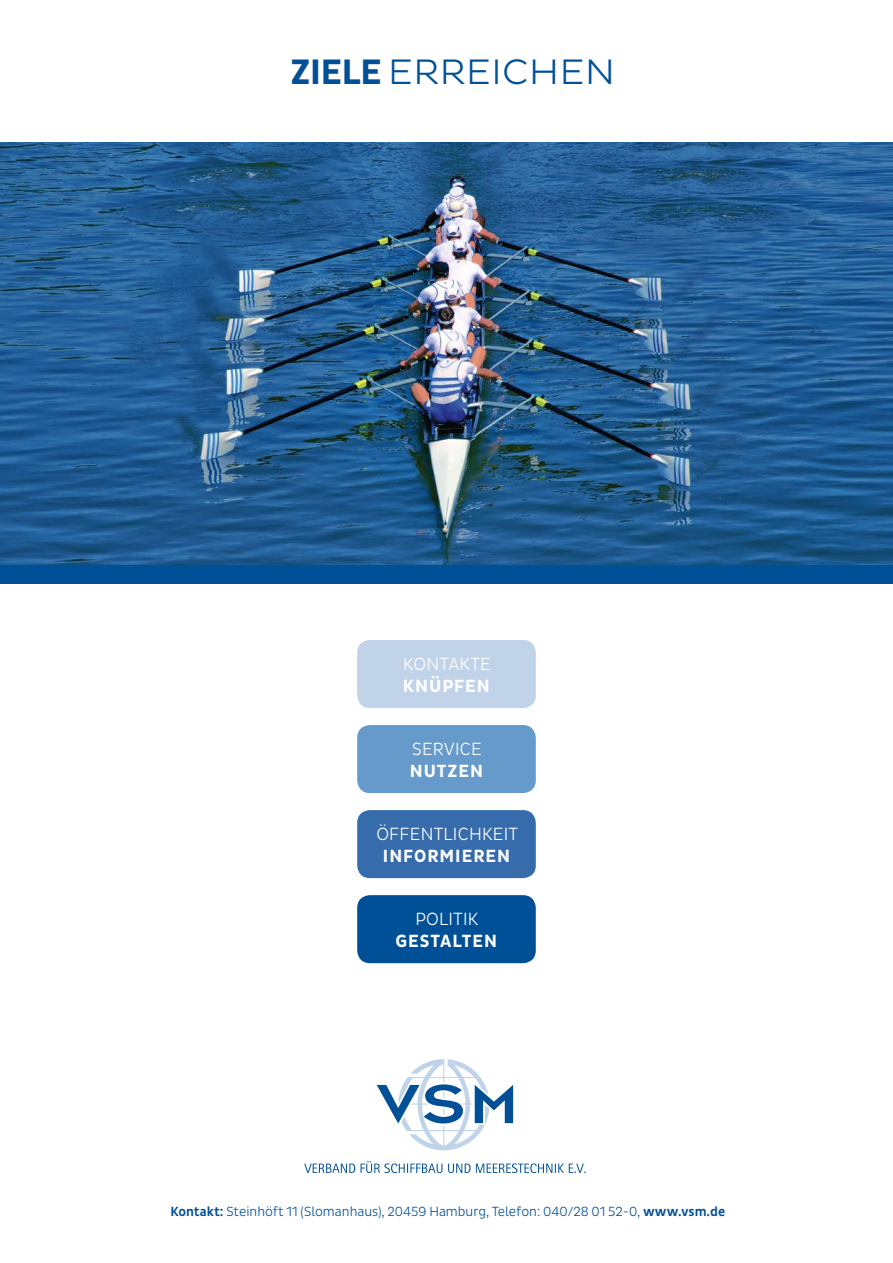
<style>
.page{position:relative;width:893px;height:1263px;background:#fff}
.page>*{position:absolute;margin:0;border:0;box-sizing:border-box;transform-origin:0 0}
.t1{font:300 36px "Pluto Sans";letter-spacing:.015em;color:#005098}
.t2{font:300 18px "Pluto Sans Cond";letter-spacing:.015em;color:#fff}
.t3{font:700 18px "Pluto Sans Cond";letter-spacing:.055em;color:#fff}
.t4{font:300 13.5px "Pluto Sans Cond";color:#005098}
.s1{font-family:"Pluto Sans Cond";font-weight:700}
.s2{font-weight:500}
</style>
<div class="page">
<div style="left:0;top:562px;width:893px;height:21px;background:#005098"></div>
<img style="left:0;top:142px;width:893px;height:422px">
<svg style="left:377px;top:1059px;width:136px;height:91px"></svg>
<svg style="left:304px;top:1161px;width:282px;height:12px"></svg>
<div style="left:357px;top:640px;width:179px;height:68px;background:#c0d3e9;border-radius:13px"></div>
<div style="left:357px;top:725px;width:179px;height:68px;background:#659aca;border-radius:13px"></div>
<div style="left:357px;top:810px;width:179px;height:68px;background:#366bac;border-radius:13px"></div>
<div style="left:357px;top:895px;width:179px;height:68px;background:#005098;border-radius:13px"></div>
<h1 class="t1" style="left:290px;top:52px;width:326px"><span class="s1">ZIELE</span> ERREICHEN</h1>
<h2 class="t2" style="left:403px;top:654px;width:89px">KONTAKTE</h2>
<h2 class="t3" style="left:403px;top:675px;width:88px">KNÜPFEN</h2>
<h2 class="t2" style="left:412px;top:739px;width:71px">SERVICE</h2>
<h2 class="t3" style="left:410px;top:760px;width:75px">NUTZEN</h2>
<h2 class="t2" style="left:376px;top:824px;width:143px">ÖFFENTLICHKEIT</h2>
<h2 class="t3" style="left:383px;top:845px;width:129px">INFORMIEREN</h2>
<h2 class="t2" style="left:415px;top:909px;width:65px">POLITIK</h2>
<h2 class="t3" style="left:395px;top:930px;width:103px">GESTALTEN</h2>
<p class="t4" style="left:170px;top:1204px;width:556px"><span class="s2">Kontakt:</span> Steinhöft 11 (Slomanhaus), 20459 Hamburg, Telefon: 040/28 01 52-0, <span class="s2">www.vsm.de</span></p>
</div>
